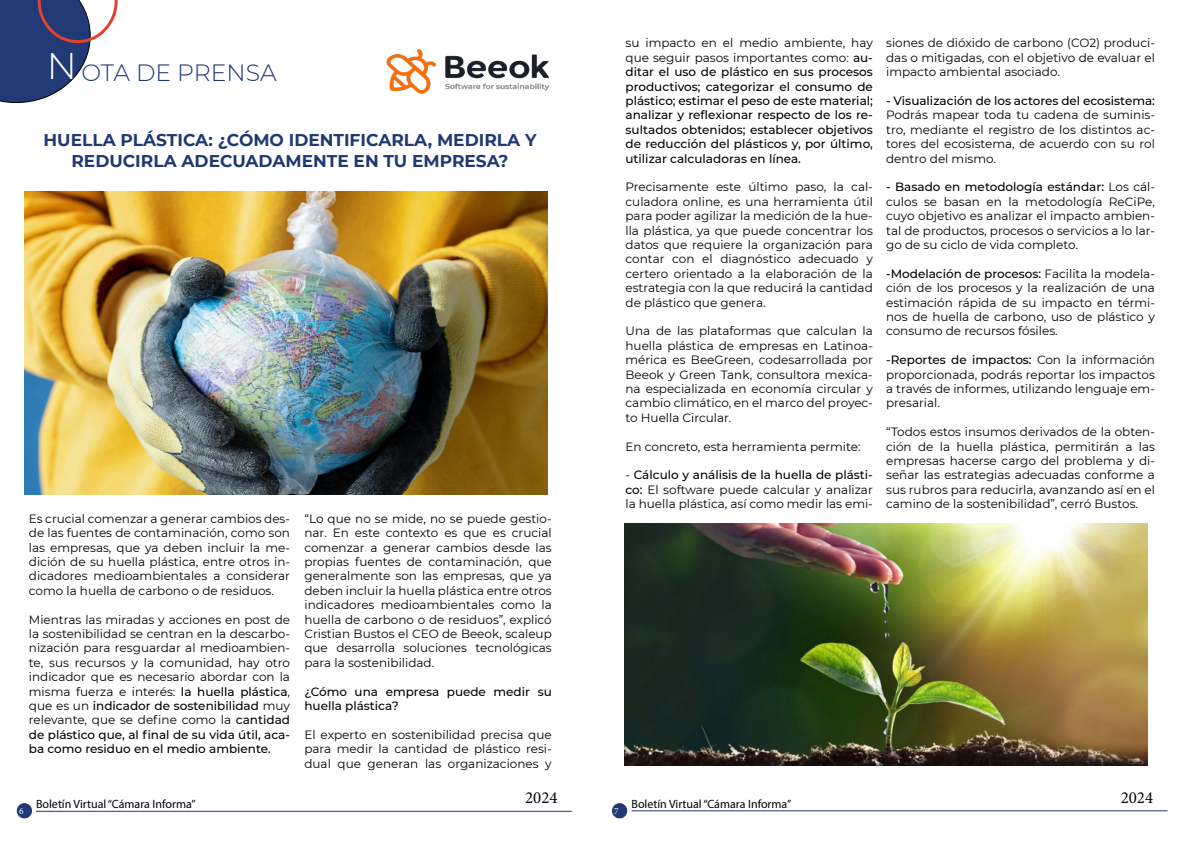
<style>
.page{position:relative;width:1191px;height:842px;background:#fff}
.page>*{position:absolute;margin:0;border:0;box-sizing:border-box;transform-origin:0 0}
.t1{font:300 23.5px "Montserrat";color:#1f3972}
.t2{font:700 17px/20.4px "Montserrat";color:#1f3972;text-align:center}
.t3{font:16.9px "Minion Pro";color:#000}
.t4{font:12px/14.4px "Montserrat";color:#000;text-align:justify}
.t5{font:500 12px/14.4px "Montserrat";color:#000;text-align:justify}
.t6{font:12px "Myriad Pro";color:#000}
.t7{font:9.4px "Minion Pro";color:#fff}
.s1{font-size:37px;color:#fff}
.s2{font-weight:500}
.s3{font-weight:400}
</style>
<div class="page">
<hr style="left:36px;top:811px;width:536px;height:1px;background:#233776">
<hr style="left:631px;top:810px;width:536px;height:1px;background:#233776">
<div style="left:17px;top:804px;width:15px;height:14px;background:#223875;border-radius:50%"></div>
<div style="left:17px;top:803px;width:15px;height:15px;border:1px solid #213974;border-radius:50%"></div>
<div style="left:612px;top:804px;width:15px;height:14px;background:#223875;border-radius:50%"></div>
<div style="left:612px;top:803px;width:15px;height:15px;border:1px solid #213974;border-radius:50%"></div>
<svg style="left:0;top:0;width:118px;height:103px"></svg>
<img style="left:25px;top:192px;width:523px;height:302px">
<img style="left:386px;top:49px;width:164px;height:45px">
<img style="left:624px;top:523px;width:523px;height:242px">
<h1 class="t1" style="left:47px;top:57px;width:231px"><span class="s1">N</span> OTA DE PRENSA</h1>
<h2 class="t2" style="left:44px;top:129px;width:494px">HUELLA PLÁSTICA: ¿CÓMO IDENTIFICARLA, MEDIRLA Y<br>REDUCIRLA ADECUADAMENTE EN TU EMPRESA?</h2>
<p class="t4" style="left:29px;top:511px;width:263px">Es crucial comenzar a generar cambios des&shy;de las fuentes de contaminación, como son las empresas, que ya deben incluir la me&shy;dición de su huella plástica, entre otros in&shy;dicadores medioambientales a considerar como la huella de carbono o de residuos.</p>
<p class="t4" style="left:29px;top:612px;width:263px">Mientras las miradas y acciones en post de la sostenibilidad se centran en la descarbo&shy;nización para resguardar al medioambien&shy;te, sus recursos y la comunidad, hay otro indicador que es necesario abordar con la misma fuerza e interés: <span class="s2">la huella plástica</span>, que es un <span class="s2">indicador de sostenibilidad</span> muy relevante, que se define como la <span class="s2">cantidad de plástico que, al final de su vida útil, aca&shy;ba como residuo en el medio ambiente.</span></p>
<p class="t4" style="left:304px;top:511px;width:249px">“Lo que no se mide, no se puede gestio&shy;nar. En este contexto es que es crucial comenzar a generar cambios desde las propias fuentes de contaminación, que generalmente son las empresas, que ya deben incluir la huella plástica entre otros indicadores medioambientales como la huella de carbono o de residuos”, explicó Cristian Bustos el CEO de Beeok, scaleup que desarrolla soluciones tecnológicas para la sostenibilidad.</p>
<p class="t5" style="left:304px;top:684px;width:249px">¿Cómo una empresa puede medir su huella plástica?</p>
<p class="t4" style="left:304px;top:727px;width:249px">El experto en sostenibilidad precisa que para medir la cantidad de plástico resi&shy;dual que generan las organizaciones y</p>
<p class="t5" style="left:625px;top:35px;width:249px"><span class="s3">su impacto en el medio ambiente, hay que seguir pasos importantes como:</span> au&shy;ditar el uso de plástico en sus procesos productivos; categorizar el consumo de plástico; estimar el peso de este material; analizar y reflexionar respecto de los re&shy;sultados obtenidos; establecer objetivos de reducción del plásticos y, por último, utilizar calculadoras en línea.</p>
<p class="t4" style="left:625px;top:180px;width:249px">Precisamente este último paso, la cal&shy;culadora online, es una herramienta útil para poder agilizar la medición de la hue&shy;lla plástica, ya que puede concentrar los datos que requiere la organización para contar con el diagnóstico adecuado y certero orientado a la elaboración de la estrategia con la que reducirá la cantidad de plástico que genera.</p>
<p class="t4" style="left:625px;top:324px;width:249px">Una de las plataformas que calculan la huella plástica de empresas en Latinoa&shy;mérica es BeeGreen, codesarrollada por Beeok y Green Tank, consultora mexica&shy;na especializada en economía circular y cambio climático, en el marco del proyec&shy;to Huella Circular.</p>
<p class="t4" style="left:625px;top:439px;width:236px">En concreto, esta herramienta permite:</p>
<p class="t4" style="left:625px;top:468px;width:249px">- <span class="s2">Cálculo y análisis de la huella de plásti&shy;co:</span> El software puede calcular y analizar la huella plástica, así como medir las emi-</p>
<p class="t4" style="left:886px;top:36px;width:270px">siones de dióxido de carbono (CO2) produci&shy;das o mitigadas, con el objetivo de evaluar el impacto ambiental asociado.</p>
<p class="t5" style="left:886px;top:93px;width:270px">- Visualización de los actores del ecosistema:</p>
<p class="t4" style="left:886px;top:108px;width:270px">Podrás mapear toda tu cadena de suminis&shy;tro, mediante el registro de los distintos ac&shy;tores del ecosistema, de acuerdo con su rol dentro del mismo.</p>
<p class="t4" style="left:886px;top:180px;width:270px"><span class="s2">- Basado en metodología estándar:</span> Los cál&shy;culos se basan en la metodología ReCiPe, cuyo objetivo es analizar el impacto ambien&shy;tal de productos, procesos o servicios a lo lar&shy;go de su ciclo de vida completo.</p>
<p class="t4" style="left:886px;top:266px;width:270px"><span class="s2">-Modelación de procesos:</span> Facilita la modela&shy;ción de los procesos y la realización de una estimación rápida de su impacto en térmi&shy;nos de huella de carbono, uso de plástico y consumo de recursos fósiles.</p>
<p class="t4" style="left:886px;top:352px;width:270px"><span class="s2">-Reportes de impactos:</span> Con la información proporcionada, podrás reportar los impactos a través de informes, utilizando lenguaje em&shy;presarial.</p>
<p class="t4" style="left:886px;top:424px;width:270px">“Todos estos insumos derivados de la obten&shy;ción de la huella plástica, permitirán a las empresas hacerse cargo del problema y di&shy;señar las estrategias adecuadas conforme a sus rubros para reducirla, avanzando así en el camino de la sostenibilidad”, cerró Bustos.</p>
<h3 class="t3" style="left:525px;top:786px;width:34px">2024</h3>
<h3 class="t3" style="left:1120px;top:786px;width:34px">2024</h3>
<p class="t6" style="left:36px;top:797px;width:161px">Boletín Virtual “Cámara Informa”</p>
<p class="t6" style="left:631px;top:796px;width:161px">Boletín Virtual “Cámara Informa”</p>
<p class="t7" style="left:19px;top:805px;width:6px">6</p>
<p class="t7" style="left:614px;top:805px;width:6px">7</p>
</div>
